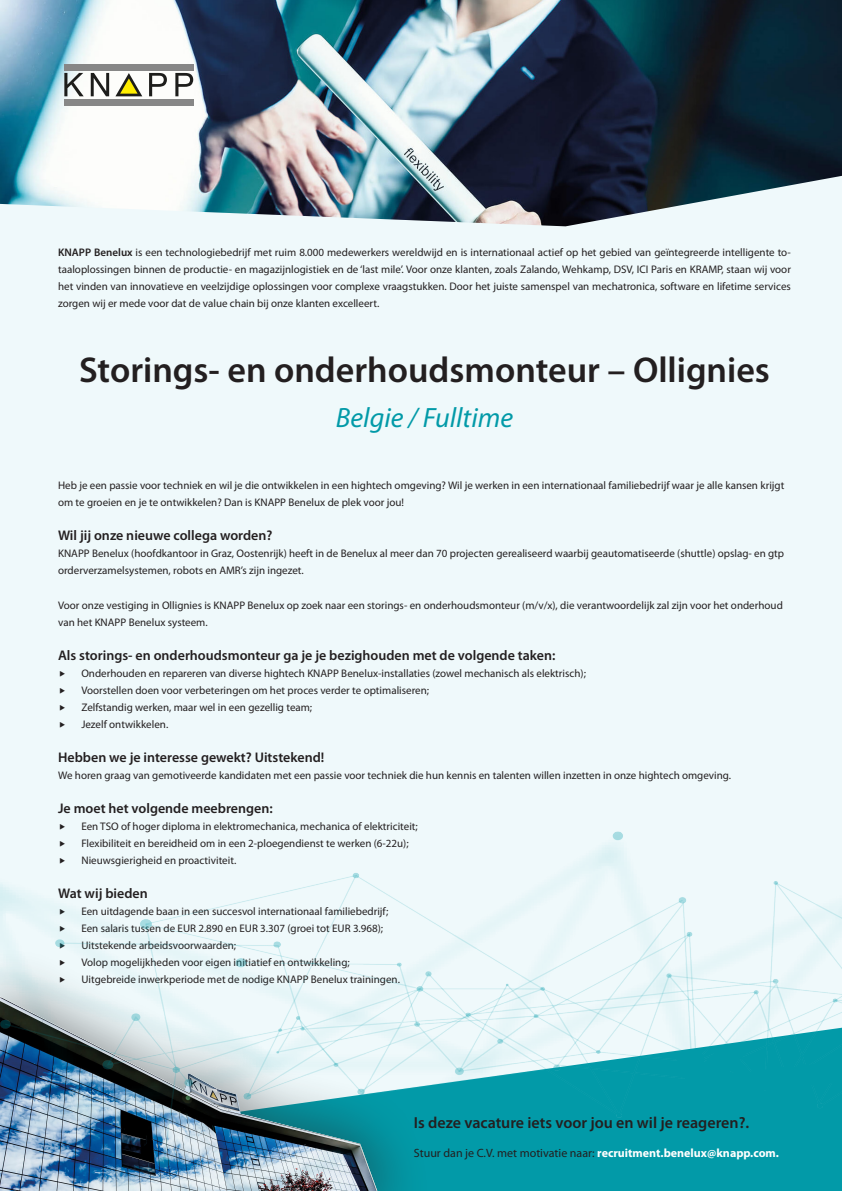
<style>
.page{position:relative;width:842px;height:1191px;background:#eff9fb}
.page>*{position:absolute;margin:0;border:0;box-sizing:border-box;transform-origin:0 0}
.t1{font:600 36px "Myriad Pro";color:#231f20}
.t2{font:italic 28px "Myriad Pro";color:#029aa8}
.t3{font:600 16px "Myriad Pro";color:#231f20}
.t4{font:600 14px "Myriad Pro";color:#231f20}
.t5{font:12px "Myriad Pro";color:#231f20}
.t6{font:11px/17px "Myriad Pro";color:#231f20}
.s1{font-weight:600}
.s2{font-weight:700;color:#fff}
</style>
<div class="page">
<img style="left:0;top:0;width:842px;height:226px">
<svg style="left:64px;top:73px;width:20px;height:23px"></svg>
<svg style="left:91px;top:73px;width:18px;height:23px"></svg>
<svg style="left:149px;top:73px;width:18px;height:23px"></svg>
<svg style="left:175px;top:73px;width:18px;height:23px"></svg>
<svg style="left:115px;top:73px;width:27px;height:23px"></svg>
<div style="left:64px;top:99px;width:129px;height:6px;background:#878787"></div>
<div style="left:64px;top:64px;width:129px;height:6px;background:#878787"></div>
<img style="left:0;top:831px;width:842px;height:360px">
<svg style="left:60px;top:840px;width:5px;height:6px"></svg>
<svg style="left:60px;top:857px;width:5px;height:6px"></svg>
<svg style="left:60px;top:908px;width:5px;height:6px"></svg>
<svg style="left:60px;top:925px;width:5px;height:6px"></svg>
<svg style="left:60px;top:942px;width:5px;height:6px"></svg>
<svg style="left:60px;top:959px;width:5px;height:6px"></svg>
<svg style="left:60px;top:976px;width:5px;height:6px"></svg>
<p class="t6" style="left:58px;top:244px;width:734px;text-align:justify"><span class="s1">KNAPP Benelux</span> is een technologiebedrijf met ruim 8.000 medewerkers wereldwijd en is internationaal actief op het gebied van geïntegreerde intelligente to&shy;taaloplossingen binnen de productie- en magazijnlogistiek en de ‘last mile’. Voor onze klanten, zoals Zalando, Wehkamp, DSV, ICI Paris en KRAMP, staan wij voor het vinden van innovatieve en veelzijdige oplossingen voor complexe vraagstukken. Door het juiste samenspel van mechatronica, software en lifetime services zorgen wij er mede voor dat de value chain bij onze klanten excelleert.</p>
<p class="t1" style="left:79px;top:347px;width:692px">Storings- en onderhoudsmonteur – Ollignies</p>
<p class="t2" style="left:336px;top:401px;width:179px">Belgie / Fulltime</p>
<p class="t6" style="left:58px;top:477px;width:728px">Heb je een passie voor techniek en wil je die ontwikkelen in een hightech omgeving? Wil je werken in een internationaal familiebedrijf waar je alle kansen krijgt om te groeien en je te ontwikkelen? Dan is KNAPP Benelux de plek voor jou!</p>
<p class="t4" style="left:58px;top:527px;width:216px">Wil jij onze nieuwe collega worden?</p>
<p class="t6" style="left:58px;top:545px;width:727px">KNAPP Benelux (hoofdkantoor in Graz, Oostenrijk) heeft in de Benelux al meer dan 70 projecten gerealiseerd waarbij geautomatiseerde (shuttle) opslag- en gtp orderverzamelsystemen, robots en AMR’s zijn ingezet.</p>
<p class="t6" style="left:58px;top:596px;width:726px">Voor onze vestiging in Ollignies is KNAPP Benelux op zoek naar een storings- en onderhoudsmonteur (m/v/x), die verantwoordelijk zal zijn voor het onderhoud van het KNAPP Benelux systeem.</p>
<p class="t4" style="left:58px;top:646px;width:499px">Als storings- en onderhoudsmonteur ga je je bezighouden met de volgende taken:</p>
<p class="t6" style="left:81px;top:664px;width:506px">Onderhouden en repareren van diverse hightech KNAPP Benelux-installaties (zowel mechanisch als elektrisch);</p>
<p class="t6" style="left:81px;top:681px;width:349px">Voorstellen doen voor verbeteringen om het proces verder te optimaliseren;</p>
<p class="t6" style="left:81px;top:698px;width:232px">Zelfstandig werken, maar wel in een gezellig team;</p>
<p class="t6" style="left:81px;top:715px;width:88px">Jezelf ontwikkelen.</p>
<p class="t4" style="left:58px;top:748px;width:268px">Hebben we je interesse gewekt? Uitstekend!</p>
<p class="t6" style="left:58px;top:766px;width:675px">We horen graag van gemotiveerde kandidaten met een passie voor techniek die hun kennis en talenten willen inzetten in onze hightech omgeving.</p>
<p class="t4" style="left:58px;top:799px;width:216px">Je moet het volgende meebrengen:</p>
<p class="t6" style="left:81px;top:817px;width:338px">Een TSO of hoger diploma in elektromechanica, mechanica of elektriciteit;</p>
<p class="t6" style="left:81px;top:834px;width:329px">Flexibiliteit en bereidheid om in een 2-ploegendienst te werken (6-22u);</p>
<p class="t6" style="left:81px;top:851px;width:156px">Nieuwsgierigheid en proactiviteit.</p>
<p class="t4" style="left:58px;top:884px;width:91px">Wat wij bieden</p>
<p class="t6" style="left:81px;top:902px;width:309px">Een uitdagende baan in een succesvol internationaal familiebedrijf;</p>
<p class="t6" style="left:81px;top:919px;width:303px">Een salaris tussen de EUR 2.890 en EUR 3.307 (groei tot EUR 3.968);</p>
<p class="t6" style="left:81px;top:936px;width:156px">Uitstekende arbeidsvoorwaarden;</p>
<p class="t6" style="left:81px;top:953px;width:270px">Volop mogelijkheden voor eigen initiatief en ontwikkeling;</p>
<p class="t6" style="left:81px;top:970px;width:320px">Uitgebreide inwerkperiode met de nodige KNAPP Benelux trainingen.</p>
<p class="t3" style="left:414px;top:1112px;width:337px">Is deze vacature iets voor jou en wil je reageren?.</p>
<p class="t5" style="left:414px;top:1145px;width:367px">Stuur dan je C.V. met motivatie naar: <span class="s2">recruitment.benelux@knapp.com.</span></p>
</div>
